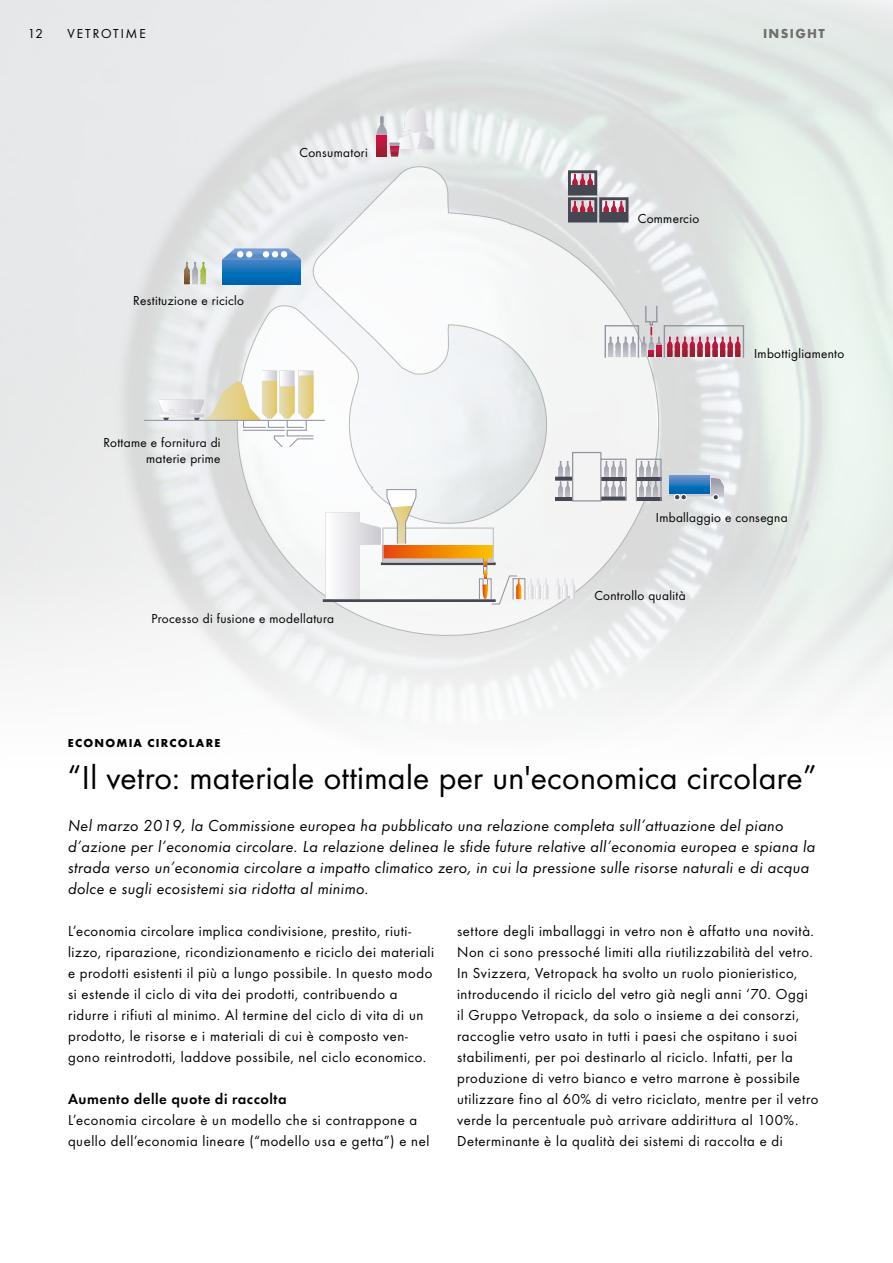
<style>
.page{position:relative;width:893px;height:1263px;background:#fff}
.page>*{position:absolute;margin:0;border:0;box-sizing:border-box;transform-origin:0 0}
.t1{font:34.5px "Futura Boo";letter-spacing:.01em;color:#000}
.t2{font:16.5px/21px "Futura Boo Obl";letter-spacing:.02em;color:#000}
.t3{font:15px/21px "Futura Boo";letter-spacing:.04em;color:#000}
.t4{font:15px "Futura Dem";letter-spacing:.035em;color:#000}
.t5{font:13.5px/15.8px "Futura Boo";letter-spacing:.025em;color:#000;text-align:right}
.t6{font:13.5px "Futura Boo";letter-spacing:.15em;color:#000}
.t7{font:700 13.5px "Futura";letter-spacing:.1em;color:#706f6f}
.t8{font:700 12px "Futura";letter-spacing:.1em;color:#000}
</style>
<div class="page">
<img style="left:0;top:0;width:893px;height:714px">
<svg style="left:235px;top:165px;width:426px;height:472px"></svg>
<hr style="left:323px;top:599px;width:173px;height:3px;background:#454852">
<svg style="left:184px;top:262px;width:22px;height:22px"></svg>
<svg style="left:222px;top:248px;width:79px;height:12px"></svg>
<hr style="left:222px;top:260px;width:79px;height:2px;background:#4683c4">
<hr style="left:222px;top:262px;width:79px;height:1px;background:#4181c3">
<hr style="left:222px;top:263px;width:79px;height:1px;background:#3c7fc2">
<hr style="left:222px;top:264px;width:79px;height:1px;background:#377dc1">
<hr style="left:222px;top:265px;width:79px;height:1px;background:#327cc0">
<hr style="left:222px;top:266px;width:79px;height:1px;background:#2d7abe">
<hr style="left:222px;top:267px;width:79px;height:2px;background:#2778bd">
<hr style="left:222px;top:268px;width:79px;height:2px;background:#2077bc">
<hr style="left:222px;top:270px;width:79px;height:1px;background:#1875bb">
<hr style="left:222px;top:271px;width:79px;height:1px;background:#0e73ba">
<hr style="left:222px;top:272px;width:79px;height:1px;background:#0071b9">
<hr style="left:222px;top:273px;width:79px;height:1px;background:#0070b8">
<hr style="left:222px;top:274px;width:79px;height:1px;background:#006eb7">
<hr style="left:222px;top:275px;width:79px;height:2px;background:#006cb6">
<hr style="left:222px;top:277px;width:79px;height:2px;background:#0069b3">
<hr style="left:222px;top:279px;width:79px;height:1px;background:#0068b2">
<hr style="left:222px;top:280px;width:79px;height:1px;background:#0066b1">
<hr style="left:222px;top:281px;width:79px;height:1px;background:#0064b0">
<hr style="left:222px;top:282px;width:79px;height:1px;background:#0063af">
<hr style="left:222px;top:283px;width:79px;height:1px;background:#0061ad">
<div style="left:237px;top:251px;width:6px;height:7px;background:#fff;border-radius:50%"></div>
<div style="left:246px;top:251px;width:6px;height:7px;background:#fff;border-radius:50%"></div>
<div style="left:263px;top:251px;width:6px;height:7px;background:#fff;border-radius:50%"></div>
<div style="left:272px;top:251px;width:6px;height:7px;background:#fff;border-radius:50%"></div>
<div style="left:281px;top:251px;width:6px;height:7px;background:#fff;border-radius:50%"></div>
<svg style="left:555px;top:477px;width:3px;height:4px"></svg>
<hr style="left:555px;top:497px;width:18px;height:4px;background:#454852">
<svg style="left:558px;top:451px;width:69px;height:51px"></svg>
<svg style="left:639px;top:461px;width:19px;height:36px"></svg>
<hr style="left:636px;top:477px;width:25px;height:4px;background:#454852">
<hr style="left:636px;top:497px;width:25px;height:4px;background:#454852">
<div style="left:636px;top:459px;width:26px;height:43px;border:1px solid #9293a1"></div>
<hr style="left:669px;top:475px;width:41px;height:1px;background:#7198d0">
<hr style="left:669px;top:476px;width:41px;height:1px;background:#6994ce">
<hr style="left:669px;top:477px;width:41px;height:1px;background:#6290cb">
<hr style="left:669px;top:478px;width:55px;height:2px;background:#9696a4">
<hr style="left:669px;top:480px;width:55px;height:1px;background:#999aa7">
<hr style="left:669px;top:481px;width:55px;height:1px;background:#9c9daa">
<hr style="left:669px;top:482px;width:55px;height:1px;background:#a0a0ac">
<hr style="left:669px;top:483px;width:55px;height:1px;background:#a3a3af">
<hr style="left:669px;top:484px;width:55px;height:1px;background:#a7a6b2">
<hr style="left:669px;top:485px;width:55px;height:2px;background:#aaa9b5">
<hr style="left:669px;top:486px;width:55px;height:2px;background:#adadb8">
<hr style="left:669px;top:487px;width:55px;height:2px;background:#b1b0bb">
<hr style="left:669px;top:489px;width:55px;height:1px;background:#b5b3be">
<hr style="left:669px;top:490px;width:55px;height:1px;background:#b8b7c1">
<hr style="left:669px;top:491px;width:55px;height:1px;background:#bbbac3">
<hr style="left:669px;top:492px;width:55px;height:1px;background:#bfbdc6">
<hr style="left:669px;top:493px;width:55px;height:1px;background:#c3c1c9">
<hr style="left:669px;top:494px;width:55px;height:2px;background:#c6c4cc">
<div style="left:712px;top:494px;width:7px;height:6px;border:1px solid #fff;border-radius:50%"></div>
<svg style="left:674px;top:494px;width:12px;height:6px"></svg>
<div style="left:680px;top:494px;width:7px;height:6px;border:1px solid #fff;border-radius:50%"></div>
<svg style="left:604px;top:304px;width:141px;height:55px"></svg>
<svg style="left:572px;top:201px;width:21px;height:11px"></svg>
<div style="left:569px;top:212px;width:27px;height:10px;background:#454852"></div>
<div style="left:568px;top:197px;width:29px;height:25px;border:3px solid #454852"></div>
<svg style="left:604px;top:201px;width:20px;height:11px"></svg>
<div style="left:601px;top:212px;width:26px;height:10px;background:#454852"></div>
<div style="left:599px;top:197px;width:29px;height:25px;border:3px solid #454852"></div>
<svg style="left:572px;top:174px;width:21px;height:11px"></svg>
<div style="left:569px;top:185px;width:27px;height:10px;background:#454852"></div>
<div style="left:568px;top:170px;width:29px;height:26px;border:3px solid #454852"></div>
<hr style="left:144px;top:420px;width:181px;height:1px;background:#9293a1">
<svg style="left:159px;top:370px;width:155px;height:78px"></svg>
<svg style="left:377px;top:107px;width:58px;height:50px"></svg>
<svg style="left:528px;top:579px;width:20px;height:20px"></svg>
<svg style="left:555px;top:579px;width:20px;height:20px"></svg>
<div style="left:513px;top:578px;width:12px;height:22px;border:1px solid #9293a1"></div>
<svg style="left:326px;top:489px;width:195px;height:116px"></svg>
<p class="t5" style="left:28px;top:25px;width:17px">12</p>
<p class="t6" style="left:68px;top:25px;width:80px">VETROTIME</p>
<p class="t7" style="left:763px;top:25px;width:63px">INSIGHT</p>
<p class="t5" style="left:133px;top:293px;width:112px">Restituzione e riciclo</p>
<p class="t5" style="left:104px;top:435px;width:119px">Rottame e fornitura di materie prime</p>
<p class="t5" style="left:300px;top:144px;width:70px">Consumatori</p>
<p class="t5" style="left:152px;top:610px;width:184px">Processo di fusione e modellatura</p>
<p class="t8" style="left:68px;top:735px;width:154px">ECONOMIA CIRCOLARE</p>
<p class="t5" style="left:638px;top:210px;width:63px">Commercio</p>
<p class="t5" style="left:754px;top:345px;width:92px">Imbottigliamento</p>
<p class="t5" style="left:656px;top:509px;width:133px">Imballaggio e consegna</p>
<p class="t5" style="left:594px;top:587px;width:93px">Controllo qualità</p>
<h1 class="t1" style="left:68px;top:757px;width:751px">“Il vetro: materiale ottimale per un'economica circolare”</h1>
<p class="t2" style="left:68px;top:815px;width:749px">Nel marzo 2019, la Commissione europea ha pubblicato una relazione completa sull’attuazione del piano d’azione per l’economia circolare. La relazione delinea le sfide future relative all’economia europea e spiana la strada verso un’economia circolare a impatto climatico zero, in cui la pressione sulle risorse naturali e di acqua dolce e sugli ecosistemi sia ridotta al minimo.</p>
<p class="t3" style="left:68px;top:920px;width:367px">L’economia circolare implica condivisione, prestito, riuti&shy;lizzo, riparazione, ricondizionamento e riciclo dei materiali e prodotti esistenti il più a lungo possibile. In questo modo si estende il ciclo di vita dei prodotti, contribuendo a ridurre i rifiuti al minimo. Al termine del ciclo di vita di un prodotto, le risorse e i materiali di cui è composto ven&shy;gono reintrodotti, laddove possibile, nel ciclo economico.</p>
<p class="t4" style="left:68px;top:1090px;width:220px">Aumento delle quote di raccolta</p>
<p class="t3" style="left:68px;top:1109px;width:363px">L’economia circolare è un modello che si contrappone a quello dell’economia lineare (“modello usa e getta”) e nel</p>
<p class="t3" style="left:457px;top:920px;width:363px">settore degli imballaggi in vetro non è affatto una novità.<br>Non ci sono pressoché limiti alla riutilizzabilità del vetro.<br>In Svizzera, Vetropack ha svolto un ruolo pionieristico, introducendo il riciclo del vetro già negli anni ‘70. Oggi<br>il Gruppo Vetropack, da solo o insieme a dei consorzi, raccoglie vetro usato in tutti i paesi che ospitano i suoi stabilimenti, per poi destinarlo al riciclo. Infatti, per la produzione di vetro bianco e vetro marrone è possibile utilizzare fino al 60% di vetro riciclato, mentre per il vetro verde la percentuale può arrivare addirittura al 100%.<br>Determinante è la qualità dei sistemi di raccolta e di</p>
</div>
